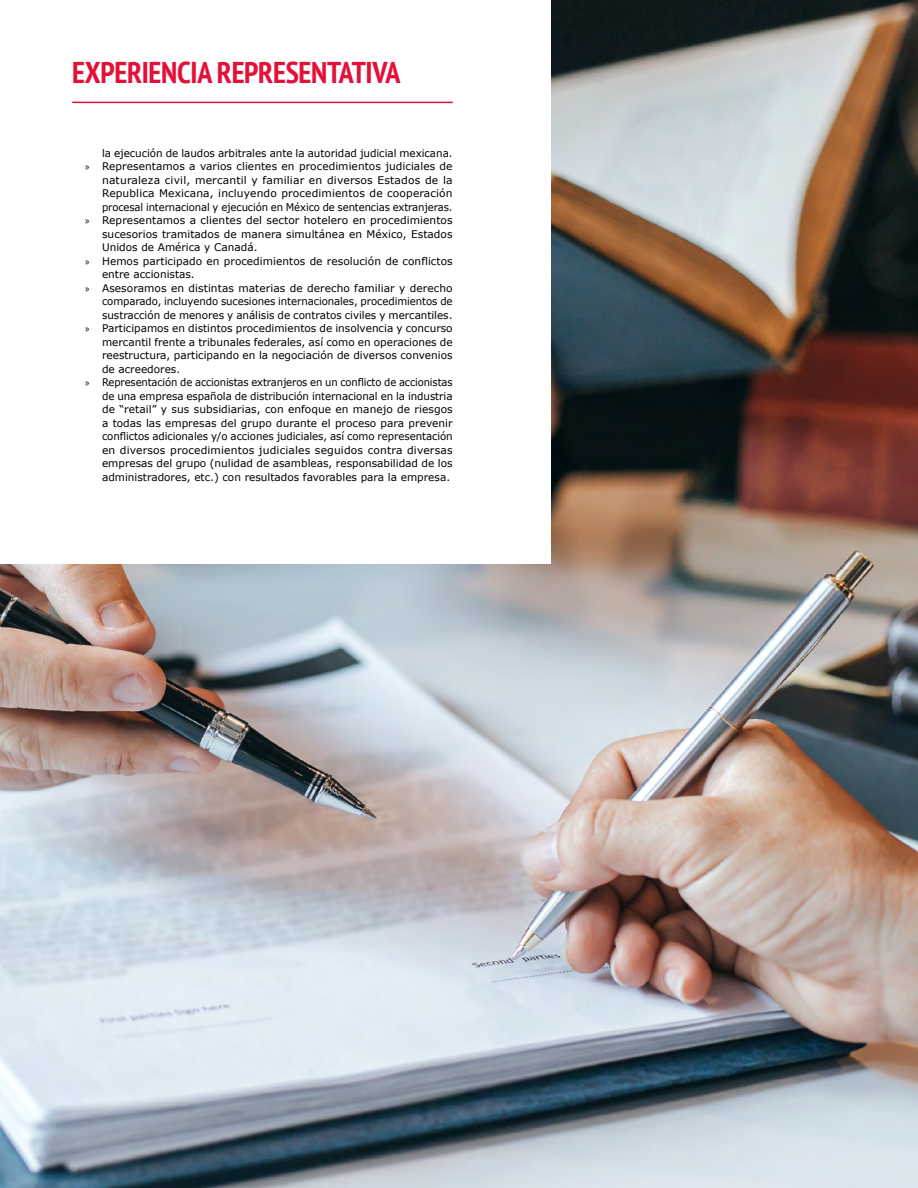
<style>
.page{position:relative;width:918px;height:1188px;background:#fff}
.page>*{position:absolute;margin:0;border:0;box-sizing:border-box;transform-origin:0 0}
.t1{font:700 condensed 30px "PT Sans";letter-spacing:-.01em;color:#e31138}
.t2{font:10.5px "Verdana";color:#000}
.t3{font:10.5px "Verdana";color:#000;scale:.95 1}
.t4{font:10.5px "Verdana";color:#000;scale:.96 1}
.s1{font-family:"Myriad Pro"}
</style>
<div class="page">
<img style="left:0;top:0;width:918px;height:1188px">
<div style="left:0;top:0;width:551px;height:564px;background:#fff"></div>
<hr style="left:72px;top:102px;width:381px;height:1px;background:#e31138">
<h1 class="t1" style="left:72px;top:53px;width:330px">EXPERIENCIA REPRESENTATIVA</h1>
<p class="t2" style="left:102px;top:146px;width:352px">la ejecución de laudos arbitrales ante la autoridad judicial mexicana.</p>
<p class="t2" style="left:85px;top:160px;width:369px"><span class="s1">»</span> Representamos a varios clientes en procedimientos judiciales de</p>
<p class="t2" style="left:102px;top:173px;width:352px">naturaleza civil, mercantil y familiar en diversos Estados de la</p>
<p class="t2" style="left:102px;top:187px;width:352px">Republica Mexicana, incluyendo procedimientos de cooperación</p>
<p class="t4" style="left:102px;top:200px;width:367px">procesal internacional y ejecución en México de sentencias extranjeras.</p>
<p class="t2" style="left:85px;top:214px;width:369px"><span class="s1">»</span> Representamos a clientes del sector hotelero en procedimientos</p>
<p class="t2" style="left:102px;top:227px;width:352px">sucesorios tramitados de manera simultánea en México, Estados</p>
<p class="t2" style="left:102px;top:241px;width:157px">Unidos de América y Canadá.</p>
<p class="t2" style="left:85px;top:254px;width:369px"><span class="s1">»</span> Hemos participado en procedimientos de resolución de conflictos</p>
<p class="t2" style="left:102px;top:268px;width:94px">entre accionistas.</p>
<p class="t2" style="left:85px;top:281px;width:369px"><span class="s1">»</span> Asesoramos en distintas materias de derecho familiar y derecho</p>
<p class="t2" style="left:102px;top:295px;width:352px">comparado, incluyendo sucesiones internacionales, procedimientos de</p>
<p class="t2" style="left:102px;top:308px;width:352px">sustracción de menores y análisis de contratos civiles y mercantiles.</p>
<p class="t2" style="left:85px;top:322px;width:369px"><span class="s1">»</span> Participamos en distintos procedimientos de insolvencia y concurso</p>
<p class="t2" style="left:102px;top:335px;width:352px">mercantil frente a tribunales federales, así como en operaciones de</p>
<p class="t2" style="left:102px;top:349px;width:352px">reestructura, participando en la negociación de diversos convenios</p>
<p class="t2" style="left:102px;top:362px;width:80px">de acreedores.</p>
<p class="t3" style="left:85px;top:376px;width:388px"><span class="s1">»</span> Representación de accionistas extranjeros en un conflicto de accionistas</p>
<p class="t2" style="left:102px;top:389px;width:352px">de una empresa española de distribución internacional en la industria</p>
<p class="t2" style="left:102px;top:403px;width:352px">de “retail” y sus subsidiarias, con enfoque en manejo de riesgos</p>
<p class="t2" style="left:102px;top:416px;width:352px">a todas las empresas del grupo durante el proceso para prevenir</p>
<p class="t2" style="left:102px;top:430px;width:352px">conflictos adicionales y/o acciones judiciales, así como representación</p>
<p class="t2" style="left:102px;top:443px;width:352px">en diversos procedimientos judiciales seguidos contra diversas</p>
<p class="t2" style="left:102px;top:457px;width:352px">empresas del grupo (nulidad de asambleas, responsabilidad de los</p>
<p class="t2" style="left:102px;top:470px;width:350px">administradores, etc.) con resultados favorables para la empresa.</p>
</div>
